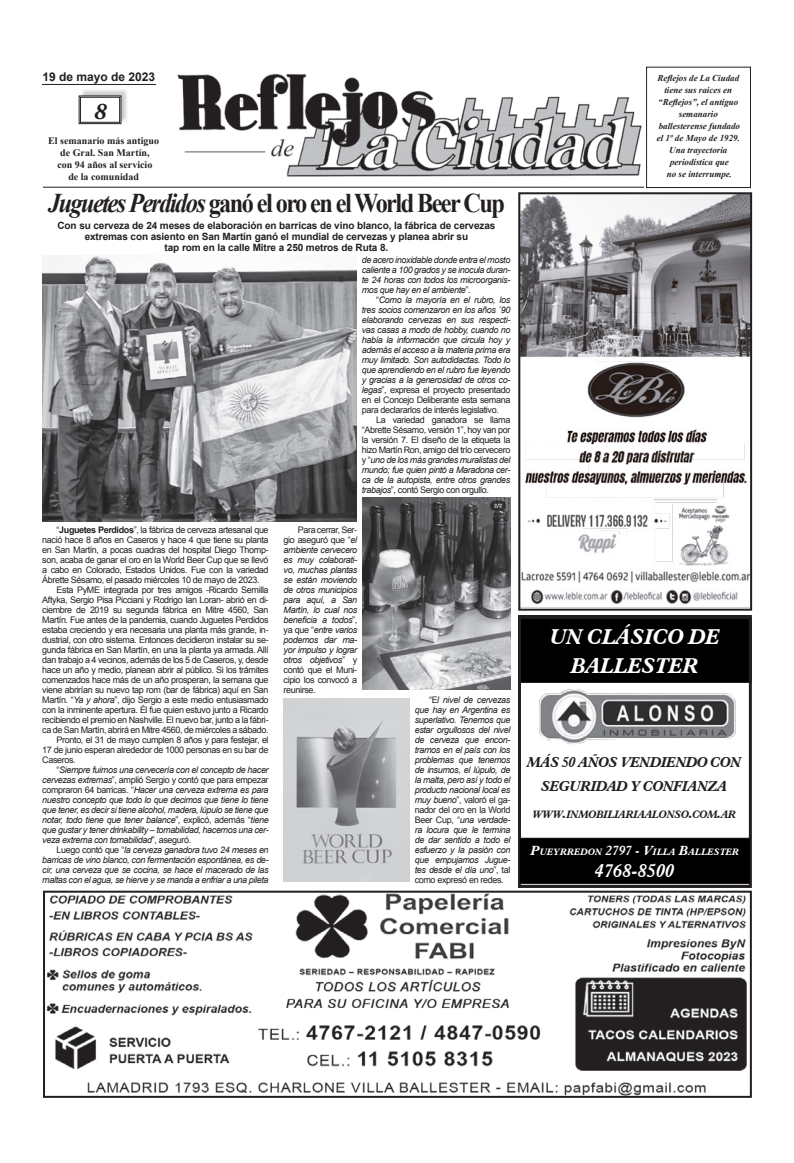
<style>
.page{position:relative;width:794px;height:1163px;background:#fff}
.page>*{position:absolute;margin:0;border:0;box-sizing:border-box;transform-origin:0 0}
.t1{font:700 27px "Times New Roman";letter-spacing:-.065em;color:#231f20;scale:.9 1}
.t2{font:italic 700 24px "Adobe Garamond Pro";color:#231f20}
.t3{font:italic 700 21px/29px "Aldine 721 BT";letter-spacing:-.01em;color:#fff;text-align:center}
.t4{font:italic 700 18px "Aldine 721 BT";letter-spacing:.01em;color:#fff}
.t5{font:italic 700 14px/24px "Aldine 721 BT";letter-spacing:-.03em;color:#231f20;text-align:center}
.t6{font:italic 700 13px "Aldine 721 BT";color:#fff}
.t7{font:700 12px "Arial";color:#231f20}
.t8{font:italic 700 10.5px "Aldine 721 BT";color:#231f20}
.t9{font:700 10px/11px "Arial";letter-spacing:-.01em;color:#231f20;text-align:center}
.t10{font:700 10px "Times New Roman";color:#231f20}
.t11{font:italic 700 9.1px "Aldine 721 BT";color:#fff}
.t12{font:italic 9px/10px "Arial";letter-spacing:-.04em;color:#231f20;text-align:justify}
.t13{font:9px/10px "Arial";letter-spacing:-.04em;color:#231f20;text-align:justify}
.t14{font:italic 700 9px/12px "Times New Roman";color:#231f20;text-align:center}
.s1{font-style:italic}
.s2{font-weight:700}
.s3{font-style:normal}
.s4{font-size:15px}
.s5{font-size:13px}
.s6{font-size:9.1px}
</style>
<div class="page">
<img style="left:177px;top:73px;width:465px;height:104px">
<div style="left:646px;top:67px;width:105px;height:121px;border:1px solid #231f20"></div>
<div style="left:80px;top:88px;width:49px;height:34px;background:#231f20;opacity:.23"></div>
<svg style="left:78px;top:95px;width:44px;height:29px"></svg>
<div style="left:80px;top:97px;width:40px;height:26px;border:1px solid #231f20"></div>
<hr style="left:43px;top:187px;width:601px;height:1px;background:#231f20">
<hr style="left:42px;top:84px;width:114px;height:1px;background:#231f20">
<div style="left:518px;top:618px;width:233px;height:64px;background:#000"></div>
<div style="left:518px;top:615px;width:234px;height:272px;border:3px solid #231f20"></div>
<img style="left:539px;top:689px;width:197px;height:55px">
<div style="left:519px;top:838px;width:231px;height:45px;background:#000"></div>
<div style="left:519px;top:837px;width:232px;height:47px;border:1px solid #231f20"></div>
<img style="left:46px;top:893px;width:701px;height:201px">
<div style="left:43px;top:890px;width:709px;height:207px;border:2px solid #231f20"></div>
<img style="left:521px;top:195px;width:228px;height:410px">
<div style="left:518px;top:192px;width:234px;height:418px;border:2px solid #231f20"></div>
<img style="left:43px;top:255px;width:313px;height:266px">
<img style="left:283px;top:698px;width:126px;height:183px">
<img style="left:363px;top:498px;width:147px;height:192px">
<p class="t7" style="left:43px;top:69px;width:114px">19 de mayo de 2023</p>
<p class="t2" style="left:94px;top:97px;width:14px">8</p>
<p class="t10" style="left:48px;top:134px;width:112px">El semanario más antiguo</p>
<p class="t10" style="left:60px;top:146px;width:91px">de Gral. San Martín,</p>
<p class="t10" style="left:57px;top:158px;width:97px">con 94 años al servicio</p>
<p class="t10" style="left:68px;top:170px;width:72px">de la comunidad</p>
<p class="t1" style="left:48px;top:184px;width:509px"><span class="s1">Juguetes Perdidos</span> ganó el oro en el World Beer Cup</p>
<p class="t9" style="left:57px;top:220px;width:439px">Con su cerveza de 24 meses de elaboración en barricas de vino blanco, la fábrica de cervezas extremas con asiento en San Martín ganó el mundial de cervezas y planea abrir su<br>tap rom en la calle Mitre a 250 metros de Ruta 8.</p>
<p class="t13" style="left:42px;top:525px;width:228px;text-indent:14px">“<span class="s2">Juguetes Perdidos</span>”, la fábrica de cerveza artesanal que nació hace 8 años en Caseros y hace 4 que tiene su planta en San Martín, a pocas cuadras del hospital Diego Thomp&shy;son, acaba de ganar el oro en la World Beer Cup que se llevó a cabo en Colorado, Estados Unidos. Fue con la variedad Ábrette Sésamo, el pasado miércoles 10 de mayo de 2023.</p>
<p class="t13" style="left:42px;top:585px;width:228px;text-indent:14px">Esta PyME integrada por tres amigos -Ricardo Semilla Aftyka, Sergio Pisa Picciani y Rodrigo Ian Loran- abrió en di&shy;ciembre de 2019 su segunda fábrica en Mitre 4560, San Martín. Fue antes de la pandemia, cuando Juguetes Perdidos estaba creciendo y era necesaria una planta más grande, in&shy;dustrial, con otro sistema. Entonces decidieron instalar su se&shy;gunda fábrica en San Martín, en una la planta ya armada. Allí dan trabajo a 4 vecinos, además de los 5 de Caseros, y, desde hace un año y medio, planean abrir al público. Si los trámites comenzados hace más de un año prosperan, la semana que viene abrirían su nuevo tap rom (bar de fábrica) aquí en San Martín. “<span class="s1">Ya y ahora</span>”, dijo Sergio a este medio entusiasmado con la inminente apertura. Él fue quien estuvo junto a Ricardo recibiendo el premio en Nashville. El nuevo bar, junto a la fábri&shy;ca de San Martín, abrirá en Mitre 4560, de miércoles a sábado.</p>
<p class="t13" style="left:42px;top:735px;width:228px;text-indent:14px">Pronto, el 31 de mayo cumplen 8 años y para festejar, el 17 de junio esperan alrededor de 1000 personas en su bar de Caseros.</p>
<p class="t12" style="left:42px;top:765px;width:228px;text-indent:14px"><span class="s3">“</span>Siempre fuimos una cervecería con el concepto de hacer cervezas extremas<span class="s3">”, amplió Sergio y contó que para empezar compraron 64 barricas. “</span>Hacer una cerveza extrema es para nuestro concepto que todo lo que decimos que tiene lo tiene que tener, es decir si tiene alcohol, madera, lúpulo se tiene que notar, todo tiene que tener balance<span class="s3">”, explicó, además “</span>tiene que gustar y tener drinkability – tomabilidad, hacemos una cer&shy;veza extrema con tomabilidad<span class="s3">”, aseguró.</span></p>
<p class="t12" style="left:42px;top:845px;width:228px;text-indent:14px"><span class="s3">Luego contó que “</span>la cerveza ganadora tuvo 24 meses en barricas de vino blanco, con fermentación espontánea, es de&shy;cir, una cerveza que se cocina, se hace el macerado de las maltas con el agua, se hierve y se manda a enfriar a una pileta</p>
<p class="t12" style="left:362px;top:254px;width:150px">de acero inoxidable donde entra el mosto caliente a 100 grados y se inocula duran&shy;te 24 horas con todos los microorganis&shy;mos que hay en el ambiente<span class="s3">”.</span></p>
<p class="t12" style="left:362px;top:294px;width:150px;text-indent:14px"><span class="s3">“</span>Como la mayoría en el rubro, los tres socios comenzaron en los años ´90 elaborando cervezas en sus respecti&shy;vas casas a modo de hobby, cuando no había la información que circula hoy y además el acceso a la materia prima era muy limitado. Son autodidactas. Todo lo que aprendiendo en el rubro fue leyendo y gracias a la generosidad de otros co&shy;legas<span class="s3">”, expresa el proyecto presentado en el Concejo Deliberante esta semana para declararlos de interés legislativo.</span></p>
<p class="t13" style="left:362px;top:414px;width:150px;text-indent:14px">La variedad ganadora se llama “Abrette Sésamo, versión 1”, hoy van por la versión 7. El diseño de la etiqueta la hizo Martín Ron, amigo del trío cervecero y “<span class="s1">uno de los más grandes muralistas del mundo; fue quien pintó a Maradona cer&shy;ca de la autopista, entre otros grandes trabajos</span>”, contó Sergio con orgullo.</p>
<p class="t12" style="left:283px;top:524px;width:75px;text-indent:14px"><span class="s3">Para cerrar, Ser&shy;gio aseguró que “</span>el ambiente cervecero es muy colaborati&shy;vo, muchas plantas se están moviendo de otros municipios para aquí, a San Martín, lo cual nos beneficia a todos<span class="s3">”, ya que “</span>entre varios podemos dar ma&shy;yor impulso y lograr otros objetivos<span class="s3">” y contó que el Muni&shy;cipio los convocó a reunirse.</span></p>
<p class="t12" style="left:415px;top:694px;width:97px;text-indent:14px"><span class="s3">“E</span>l nivel de cervezas que hay en Argentina es superlativo. Tenemos que estar orgullosos del nivel de cerveza que encon&shy;tramos en el país con los problemas que tenemos de insumos, el lúpulo, de la malta, pero así y todo el producto nacional local es muy bueno<span class="s3">”, valoró el ga&shy;nador del oro en la World Beer Cup, “</span>una verdade&shy;ra locura que le termina de dar sentido a todo el esfuerzo y la pasión con que empujamos Jugue&shy;tes desde el día uno<span class="s3">”, tal como expresó en redes.</span></p>
<p class="t14" style="left:657px;top:72px;width:83px">Reflejos de La Ciudad</p>
<p class="t14" style="left:658px;top:84px;width:82px">tiene sus raíces en “Reflejos”, el antiguo semanario</p>
<p class="t14" style="left:656px;top:120px;width:85px;text-align:left">ballesterense fundado el 1º de Mayo de 1929.</p>
<p class="t14" style="left:669px;top:144px;width:60px">Una trayectoria</p>
<p class="t14" style="left:670px;top:156px;width:60px">periodística que</p>
<p class="t14" style="left:667px;top:168px;width:67px">no se interrumpe.</p>
<p class="t3" style="left:549px;top:621px;width:172px">UN CLÁSICO DE<br>BALLESTER</p>
<p class="t5" style="left:527px;top:749px;width:216px">MÁS 50 AÑOS VENDIENDO CON<br>SEGURIDAD Y CONFIANZA</p>
<p class="t8" style="left:532px;top:807px;width:42px">WWW<span class="s4">.</span>INMOBILIARIAALONSO</p>
<p class="t8" style="left:689px;top:807px;width:41px"><span class="s4">.</span>COM<span class="s4">.</span>AR</p>
<p class="t11" style="left:530px;top:846px;width:17px"><span class="s5">P</span>UEYRREDON</p>
<p class="t6" style="left:606px;top:842px;width:54px">2797 - V<span class="s6">ILLA</span></p>
<p class="t11" style="left:679px;top:846px;width:17px"><span class="s5">B</span>ALLESTER</p>
<p class="t4" style="left:595px;top:859px;width:81px">4768-8500</p>
</div>
